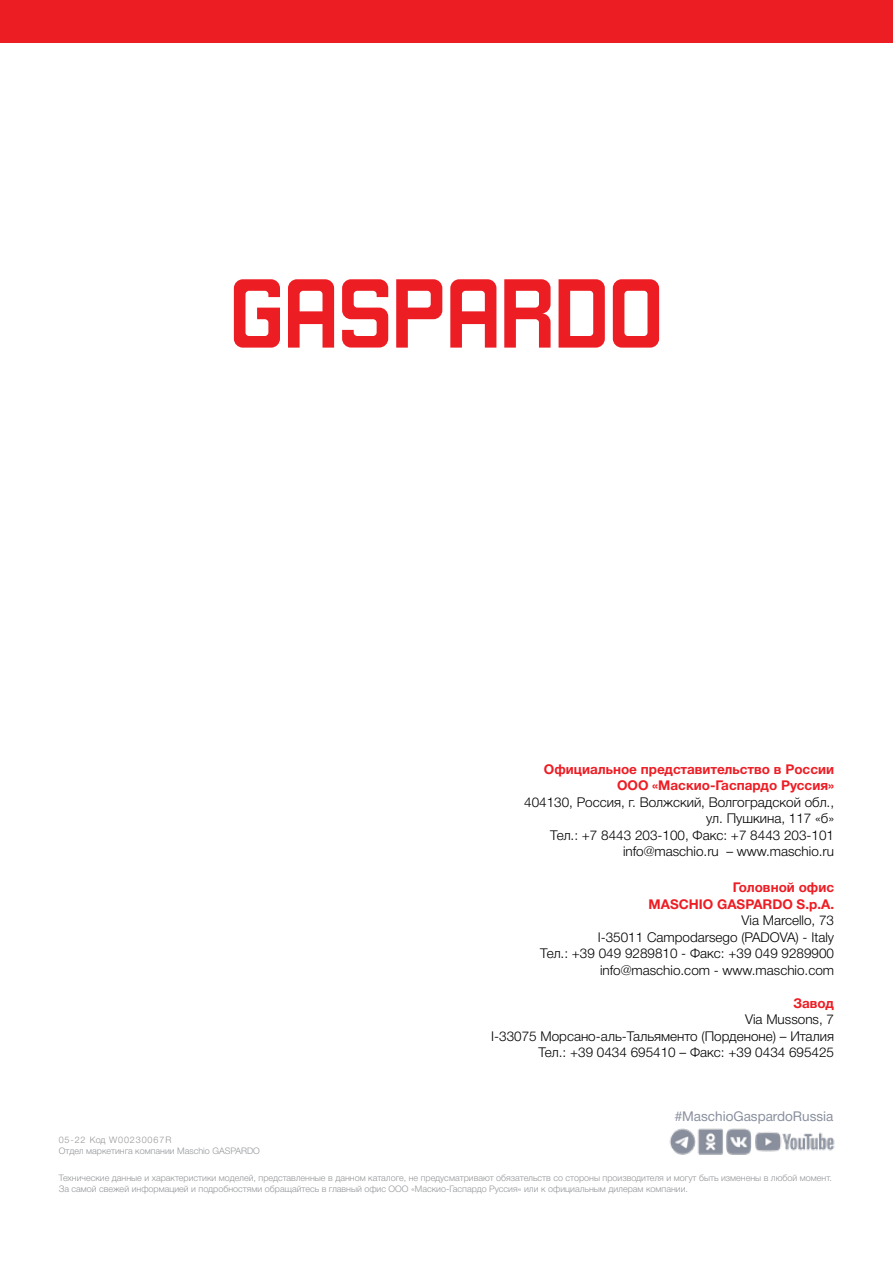
<style>
.page{position:relative;width:893px;height:1263px;background:#fff}
.page>*{position:absolute;margin:0;border:0;box-sizing:border-box;transform-origin:0 0}
.t1{font:300 13.5px/16.5px "Helvetica Neue Cyr";color:#000;text-align:right}
.t2{font:700 13.5px/16.5px "Helvetica Neue Cyr";color:#ed1d24;text-align:right}
.t3{font:13.5px "Helvetica Neue Cyr";color:#898f9d}
.t4{font:300 9px/10.5px "Helvetica Neue Cyr";color:#939598}
.t5{font:300 9px "Helvetica Neue LT Pro";letter-spacing:.1em;color:#939598}
.s1{font-family:"Helvetica Neue Cyr"}
</style>
<div class="page">
<svg style="left:234px;top:279px;width:425px;height:69px"></svg>
<div style="left:0;top:0;width:893px;height:43px;background:#ed1d24"></div>
<img style="left:669px;top:1128px;width:166px;height:27px">
<p class="t2" style="left:544px;top:761px;width:292px">Официальное представительство в России<br>ООО «Маскио-Гаспардо Руссия»</p>
<p class="t1" style="left:524px;top:794px;width:311px">404130, Россия, г. Волжский, Волгоградской обл., ул. Пушкина, 117 «б»<br>Тел.: +7 8443 203-100, Факс: +7 8443 203-101 info@maschio.ru – www.maschio.ru</p>
<p class="t2" style="left:649px;top:879px;width:187px">Головной офис<br>MASCHIO GASPARDO S.p.A.</p>
<p class="t1" style="left:540px;top:912px;width:295px">Via Marcello, 73<br>I-35011 Campodarsego (PADOVA) - Italy<br>Тел.: +39 049 9289810 - Факс: +39 049 9289900 info@maschio.com - www.maschio.com</p>
<p class="t2" style="left:793px;top:995px;width:42px">Завод</p>
<p class="t1" style="left:491px;top:1011px;width:344px">Via Mussons, 7<br>I-33075 Морсано-аль-Тальяменто (Порденоне) – Италия<br>Тел.: +39 0434 695410 – Факс: +39 0434 695425</p>
<p class="t3" style="left:675px;top:1109px;width:160px">#MaschioGaspardoRussia</p>
<p class="t5" style="left:59px;top:1134px;width:114px">05-22 <span class="s1">Код</span> W00230067R</p>
<p class="t4" style="left:59px;top:1145px;width:203px">Отдел маркетинга компании Maschio GASPARDO</p>
<p class="t4" style="left:59px;top:1173px;width:775px">Технические данные и характеристики моделей, представленные в данном каталоге, не предусматривают обязательств со стороны производителя и могут быть изменены в любой момент.<br>За самой свежей информацией и подробностями обращайтесь в главный офис ООО «Маскио-Гаспардо Руссия« или к официальным дилерам компании.</p>
</div>
